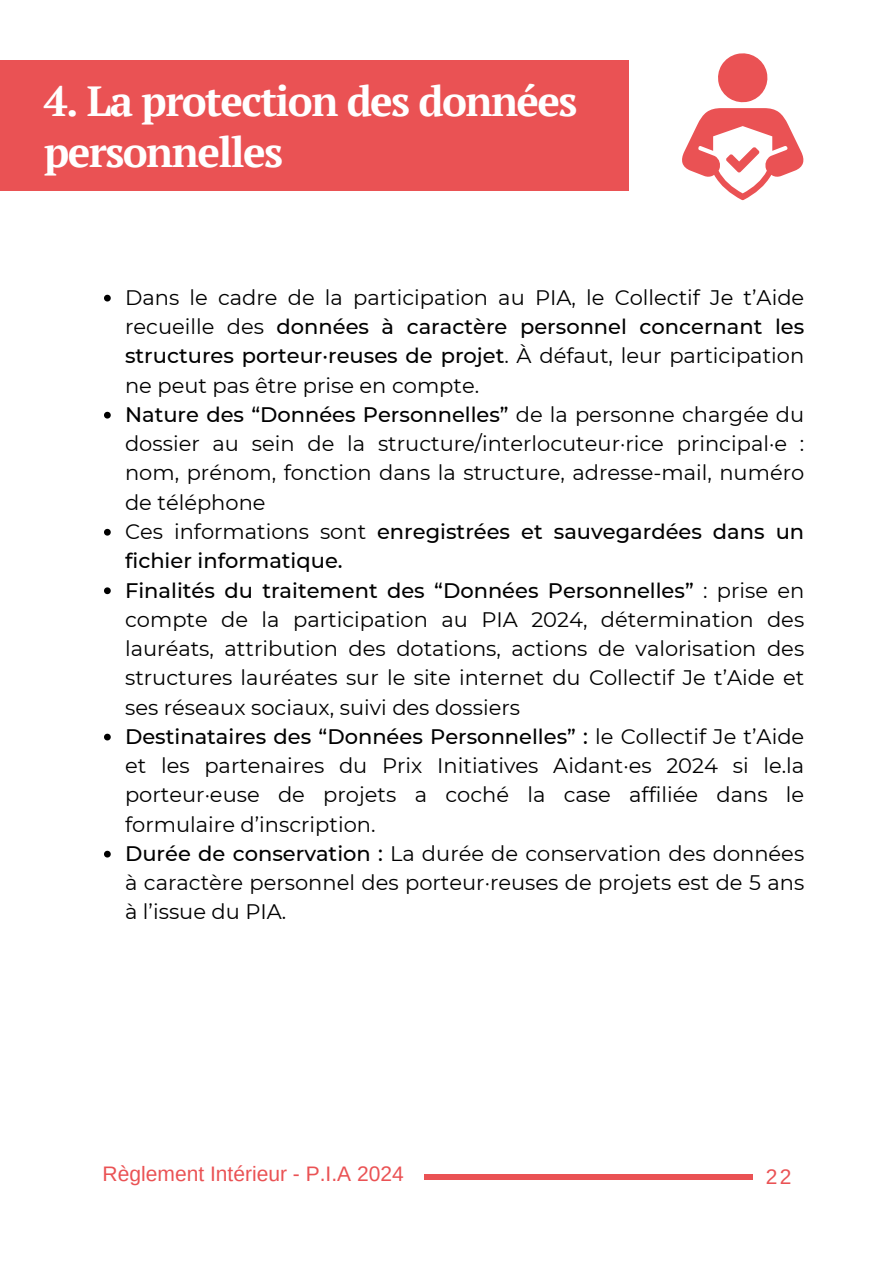
<style>
.page{position:relative;width:894px;height:1264px;background:#fff}
.page>*{position:absolute;margin:0;border:0;box-sizing:border-box;transform-origin:0 0}
.t1{font:700 42px/51.8px "PT Serif";letter-spacing:-.035em;color:#fff}
.t2{font:21px/29.2px "Montserrat";color:#000}
.t3{font:21px "Arimo";color:#ea5254}
.s1{font-weight:500}
</style>
<div class="page">
<div style="left:0;top:61px;width:628px;height:130px;background:#ea5254"></div>
<svg style="left:104px;top:295px;width:7px;height:6px"></svg>
<svg style="left:104px;top:412px;width:7px;height:6px"></svg>
<svg style="left:104px;top:529px;width:7px;height:6px"></svg>
<svg style="left:104px;top:587px;width:7px;height:7px"></svg>
<svg style="left:104px;top:733px;width:7px;height:7px"></svg>
<svg style="left:104px;top:850px;width:7px;height:7px"></svg>
<div style="left:424px;top:1174px;width:328px;height:5px;background:#ea5254"></div>
<svg style="left:682px;top:53px;width:121px;height:147px"></svg>
<h1 class="t1" style="left:44px;top:74px;width:535px">4. La protection des données personnelles</h1>
<p class="t2" style="left:125px;top:283px;width:680px">Dans le cadre de la participation au PIA, le Collectif Je t’Aide recueille des <span class="s1">données à caractère personnel concernant les structures porteur·reuses de projet</span>. À défaut, leur participation ne peut pas être prise en compte.<br><span class="s1">Nature des “Données Personnelles”</span> de la personne chargée du dossier au sein de la structure/interlocuteur·rice principal·e : nom, prénom, fonction dans la structure, adresse-mail, numéro de téléphone<br>Ces informations sont <span class="s1">enregistrées et sauvegardées dans un fichier informatique.<br>Finalités du traitement des “Données Personnelles”</span> : prise en compte de la participation au PIA 2024, détermination des lauréats, attribution des dotations, actions de valorisation des structures lauréates sur le site internet du Collectif Je t’Aide et ses réseaux sociaux, suivi des dossiers<br><span class="s1">Destinataires des “Données Personnelles” :</span> le Collectif Je t’Aide et les partenaires du Prix Initiatives Aidant·es 2024 si le.la porteur·euse de projets a coché la case affiliée dans le formulaire d’inscription.<br><span class="s1">Durée de conservation :</span> La durée de conservation des données à caractère personnel des porteur·reuses de projets est de 5 ans à l’issue du PIA.</p>
<p class="t3" style="left:103px;top:1161px;width:302px">Règlement Intérieur - P.I.A 2024</p>
<p class="t3" style="left:765px;top:1164px;width:27px">22</p>
</div>
